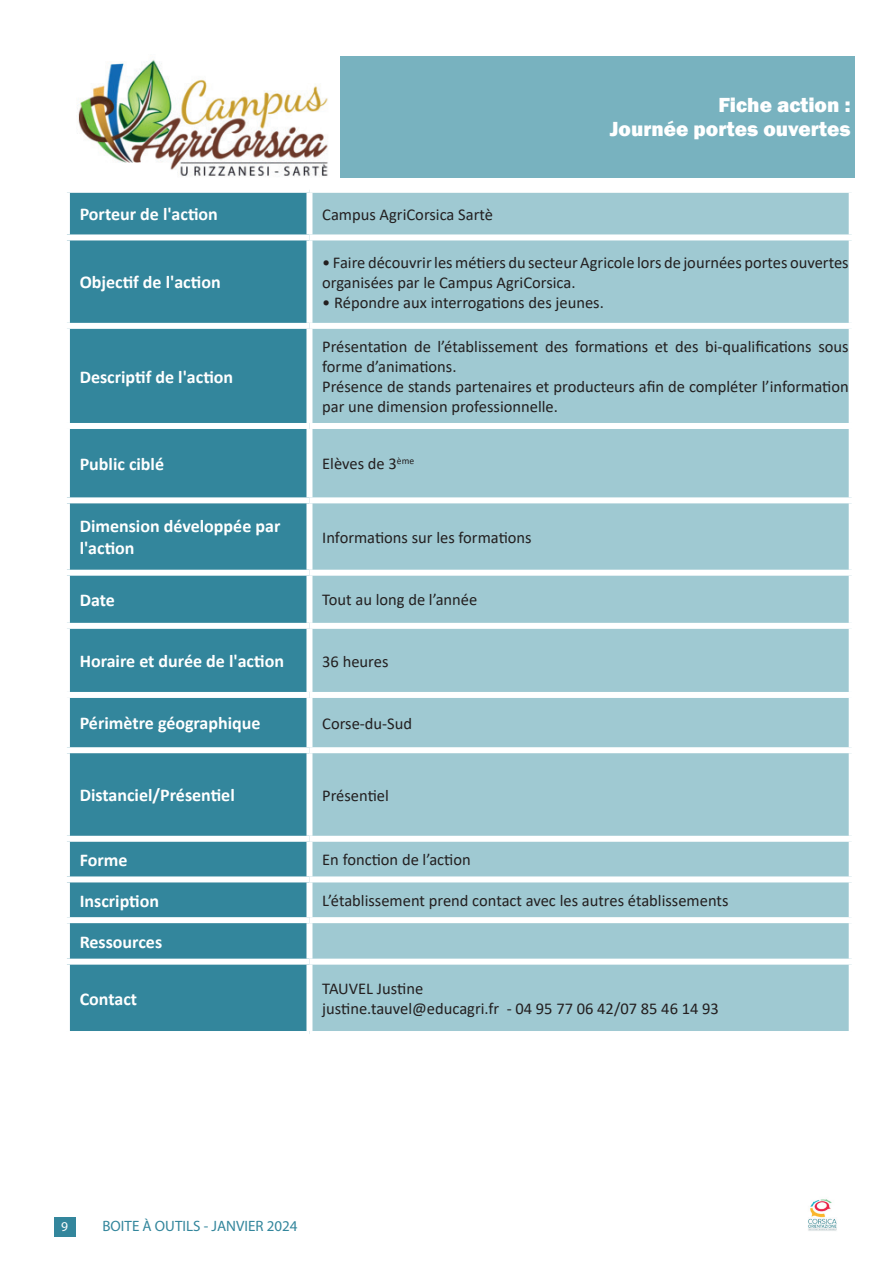
<style>
.page{position:relative;width:893px;height:1263px;background:#fff}
.page>*{position:absolute;margin:0;border:0;box-sizing:border-box;transform-origin:0 0}
.t1{font:800 21px/24px "Franklin Gothic";color:#fff;text-align:right}
.t2{font:700 18px/21.6px "Calibri";color:#fff}
.t3{font:16.5px/19.8px "Calibri";color:#231f20}
.t4{font:15px "Myriad Pro";color:#33869c}
.t5{font:13.5px "Myriad Pro";color:#fff}
</style>
<div class="page">
<img style="left:808px;top:1199px;width:29px;height:32px">
<div style="left:54px;top:1217px;width:22px;height:20px;background:#33869c"></div>
<div style="left:70px;top:193px;width:236px;height:838px;background:#33869c"></div>
<div style="left:312px;top:193px;width:537px;height:838px;background:#9fc9d2"></div>
<div style="left:64px;top:234px;width:245px;height:6px;background:#fff"></div>
<div style="left:309px;top:234px;width:546px;height:6px;background:#fff"></div>
<div style="left:64px;top:323px;width:245px;height:6px;background:#fff"></div>
<div style="left:309px;top:323px;width:546px;height:6px;background:#fff"></div>
<div style="left:64px;top:423px;width:245px;height:6px;background:#fff"></div>
<div style="left:309px;top:423px;width:546px;height:6px;background:#fff"></div>
<div style="left:64px;top:497px;width:245px;height:6px;background:#fff"></div>
<div style="left:309px;top:497px;width:546px;height:6px;background:#fff"></div>
<div style="left:64px;top:570px;width:245px;height:6px;background:#fff"></div>
<div style="left:309px;top:570px;width:546px;height:6px;background:#fff"></div>
<div style="left:64px;top:623px;width:245px;height:6px;background:#fff"></div>
<div style="left:309px;top:623px;width:546px;height:6px;background:#fff"></div>
<div style="left:64px;top:692px;width:245px;height:6px;background:#fff"></div>
<div style="left:309px;top:692px;width:546px;height:6px;background:#fff"></div>
<div style="left:64px;top:747px;width:245px;height:6px;background:#fff"></div>
<div style="left:309px;top:747px;width:546px;height:6px;background:#fff"></div>
<div style="left:64px;top:836px;width:245px;height:6px;background:#fff"></div>
<div style="left:309px;top:836px;width:546px;height:6px;background:#fff"></div>
<div style="left:64px;top:876px;width:245px;height:6px;background:#fff"></div>
<div style="left:309px;top:876px;width:546px;height:6px;background:#fff"></div>
<div style="left:64px;top:917px;width:245px;height:6px;background:#fff"></div>
<div style="left:309px;top:917px;width:546px;height:6px;background:#fff"></div>
<div style="left:64px;top:959px;width:245px;height:6px;background:#fff"></div>
<div style="left:309px;top:959px;width:546px;height:6px;background:#fff"></div>
<div style="left:70px;top:56px;width:785px;height:122px;background:#78b2bf"></div>
<img style="left:70px;top:56px;width:269px;height:122px">
<p class="t2" style="left:80px;top:203px;width:140px">Porteur de l'action</p>
<p class="t3" style="left:322px;top:204px;width:172px">Campus AgriCorsica Sartè</p>
<p class="t1" style="left:610px;top:93px;width:242px">Fiche action :<br>Journée portes ouvertes</p>
<p class="t2" style="left:80px;top:271px;width:142px">Objectif de l'action</p>
<p class="t2" style="left:80px;top:366px;width:155px">Descriptif de l'action</p>
<p class="t3" style="left:322px;top:252px;width:528px">• Faire découvrir les métiers du secteur Agricole lors de journées portes ouvertes organisées par le Campus AgriCorsica.</p>
<p class="t3" style="left:322px;top:292px;width:283px">• Répondre aux interrogations des jeunes.</p>
<p class="t3" style="left:322px;top:337px;width:528px">Présentation de l’établissement des formations et des bi-qualifications sous forme d’animations.<br>Présence de stands partenaires et producteurs afin de compléter l’information par une dimension professionnelle.</p>
<p class="t2" style="left:80px;top:453px;width:86px">Public ciblé</p>
<p class="t3" style="left:322px;top:454px;width:93px">Elèves de 3<sup>ème</sup></p>
<p class="t2" style="left:80px;top:515px;width:202px">Dimension développée par l'action</p>
<p class="t3" style="left:322px;top:527px;width:211px">Informations sur les formations</p>
<p class="t2" style="left:80px;top:589px;width:37px">Date</p>
<p class="t3" style="left:322px;top:590px;width:157px">Tout au long de l’année</p>
<p class="t2" style="left:80px;top:650px;width:206px">Horaire et durée de l'action</p>
<p class="t3" style="left:322px;top:651px;width:68px">36 heures</p>
<p class="t2" style="left:80px;top:712px;width:182px">Périmètre géographique</p>
<p class="t3" style="left:322px;top:713px;width:91px">Corse-du-Sud</p>
<p class="t2" style="left:80px;top:784px;width:157px">Distanciel/Présentiel</p>
<p class="t3" style="left:322px;top:785px;width:68px">Présentiel</p>
<p class="t2" style="left:80px;top:849px;width:49px">Forme</p>
<p class="t3" style="left:322px;top:849px;width:150px">En fonction de l’action</p>
<p class="t2" style="left:80px;top:889px;width:81px">Inscription</p>
<p class="t3" style="left:322px;top:890px;width:408px">L’établissement prend contact avec les autres établissements</p>
<p class="t2" style="left:80px;top:931px;width:84px">Ressources</p>
<p class="t2" style="left:80px;top:987px;width:59px">Contact</p>
<p class="t3" style="left:322px;top:978px;width:398px">TAUVEL Justine<br>justine.tauvel@educagri.fr - 04 95 77 06 42/07 85 46 14 93</p>
<p class="t5" style="left:61px;top:1218px;width:8px">9</p>
<p class="t4" style="left:103px;top:1217px;width:196px">BOITE À OUTILS - JANVIER 2024</p>
</div>
